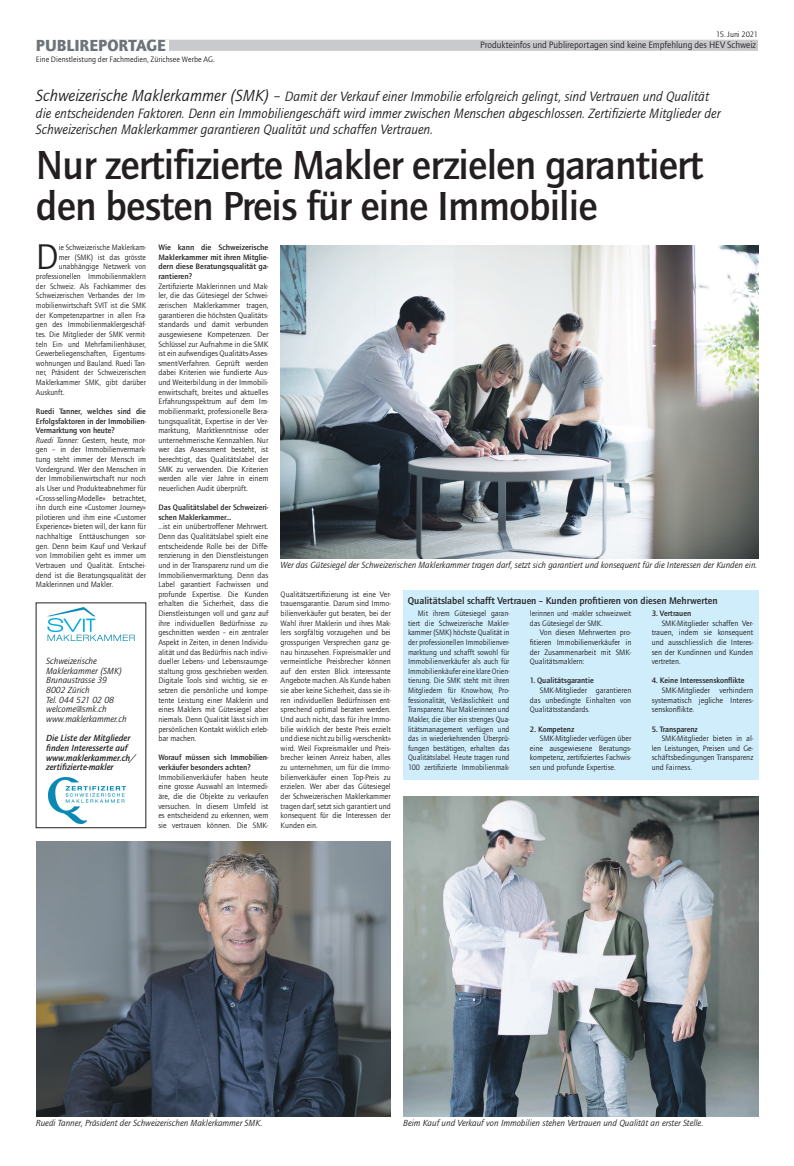
<style>
.page{position:relative;width:794px;height:1166px;background:#fff}
.page>*{position:absolute;margin:0;border:0;box-sizing:border-box;transform-origin:0 0}
.t1{font:500 42px/41.1px "Quay Sans ITC Std";letter-spacing:-.02em;color:#231f20}
.t2{font:36.93px "Quay Sans ITC Std";color:#231f20}
.t3{font:900 16.62px "Quay Sans ITC Std";color:#6c747a}
.t4{font:italic 14px/16.6px "Quay Sans ITC Std";color:#231f20}
.t5{font:500 10.06px "Quay Sans ITC Std";color:#231f20}
.t6{font:9.62px "Quay Sans ITC Std";letter-spacing:-.005em;color:#231f20}
.t7{font:italic 9.19px/9.6px "Quay Sans ITC Std";color:#231f20}
.t8{font:italic 500 9.19px/9.6px "Quay Sans ITC Std";color:#231f20}
.t9{font:8.05px/9.6px "Quay Sans ITC Std";color:#231f20;text-align:justify}
.t10{font:500 8.05px/9.6px "Quay Sans ITC Std";color:#231f20}
.t11{font:500 8.05px/9.6px "Quay Sans ITC Std";color:#231f20;text-align:justify;scale:1.04 1}
.s1{font-size:16.62px}
.s2{font-weight:500}
.s3{font-style:italic}
</style>
<div class="page">
<div style="left:100px;top:40px;width:658px;height:11px;background:#c9cacc"></div>
<div style="left:36px;top:40px;width:132px;height:24px;background:#fff"></div>
<img style="left:281px;top:246px;width:477px;height:312px">
<img style="left:36px;top:841px;width:355px;height:275px">
<img style="left:403px;top:796px;width:355px;height:320px">
<div style="left:403px;top:590px;width:355px;height:190px;background:#cfedfb"></div>
<img style="left:48px;top:607px;width:86px;height:34px">
<img style="left:49px;top:778px;width:77px;height:45px">
<p class="t9" style="left:716px;top:29px;width:44px">15. Juni 2021</p>
<h3 class="t3" style="left:36px;top:35px;width:131px">PUBLIREPORTAGE</h3>
<p class="t6" style="left:480px;top:40px;width:277px">Produkteinfos und Publireportagen sind keine Empfehlung des HEV Schweiz</p>
<p class="t9" style="left:36px;top:54px;width:180px">Eine Dienstleistung der Fachmedien, Zürichsee Werbe AG.</p>
<p class="t4" style="left:36px;top:88px;width:686px"><span class="s1">Schweizerische Maklerkammer (SMK) –</span> Damit der Verkauf einer Immobilie erfolgreich gelingt, sind Vertrauen und Qualität die entscheidenden Faktoren. Denn ein Immobiliengeschäft wird immer zwischen Menschen abgeschlossen. Zertifizierte Mitglieder der<br>Schweizerischen Maklerkammer garantieren Qualität und schaffen Vertrauen.</p>
<h1 class="t1" style="left:36px;top:145px;width:669px">Nur zertifizierte Makler erzielen garantiert den besten Preis für eine Immobilie</h1>
<h2 class="t2" style="left:36px;top:236px;width:24px">D</h2>
<p class="t9" style="left:59px;top:243px;width:89px">ie Schweizerische Maklerkam-</p>
<p class="t11" style="left:158px;top:243px;width:107px">Wie kann die Schweizerische Maklerkammer mit ihren Mitglie&shy;dern diese Beratungsqualität ga&shy;rantieren?</p>
<p class="t9" style="left:158px;top:281px;width:111px">Zertifizierte Maklerinnen und Mak&shy;ler, die das Gütesiegel der Schwei&shy;zerischen Maklerkammer tragen, garantieren die höchsten Qualitäts&shy;standards und damit verbunden ausgewiesene Kompetenzen. Der Schlüssel zur Aufnahme in die SMK ist ein aufwendiges Qualitäts-Asses&shy;sment-Verfahren. Geprüft werden dabei Kriterien wie fundierte Aus&shy;und Weiterbildung in der Immobili&shy;enwirtschaft, breites und aktuelles Erfahrungsspektrum auf dem Im&shy;mobilienmarkt, professionelle Bera&shy;tungsqualität, Expertise in der Ver&shy;marktung, Marktkenntnisse oder unternehmerische Kennzahlen. Nur wer das Assessment besteht, ist berechtigt, das Qualitätslabel der SMK zu verwenden. Die Kriterien werden alle vier Jahre in einem neuerlichen Audit überprüft.</p>
<p class="t10" style="left:158px;top:503px;width:111px">Das Qualitätslabel der Schweizeri&shy;schen Maklerkammer...</p>
<p class="t9" style="left:158px;top:522px;width:111px">...ist ein unübertroffener Mehrwert.<br>Denn das Qualitätslabel spielt eine entscheidende Rolle bei der Diffe&shy;renzierung in den Dienstleistungen und in der Transparenz rund um die Immobilienvermarktung. Denn das Label garantiert Fachwissen und profunde Expertise. Die Kunden erhalten die Sicherheit, dass die Dienstleistungen voll und ganz auf ihre individuellen Bedürfnisse zu&shy;geschnitten werden – ein zentraler Aspekt in Zeiten, in denen Individu&shy;alität und das Bedürfnis nach indivi&shy;dueller Lebens- und Lebensraumge&shy;staltung gross geschrieben werden.<br>Digitale Tools sind wichtig, sie er&shy;setzen die persönliche und kompe&shy;tente Leistung einer Maklerin und eines Maklers mit Gütesiegel aber niemals. Denn Qualität lässt sich im persönlichen Kontakt wirklich erleb&shy;bar machen.</p>
<p class="t10" style="left:158px;top:753px;width:111px">Worauf müssen sich Immobilien&shy;verkäufer besonders achten?</p>
<p class="t9" style="left:158px;top:772px;width:111px">Immobilienverkäufer haben heute eine grosse Auswahl an Intermedi&shy;äre, die die Objekte zu verkaufen versuchen. In diesem Umfeld ist es entscheidend zu erkennen, wem sie vertrauen können. Die SMK-</p>
<p class="t9" style="left:59px;top:252px;width:89px">mer (SMK) ist das grösste</p>
<p class="t9" style="left:59px;top:262px;width:89px">unabhängige Netzwerk von</p>
<p class="t9" style="left:36px;top:272px;width:111px">professionellen Immobilienmaklern</p>
<p class="t9" style="left:36px;top:281px;width:111px">der Schweiz. Als Fachkammer des</p>
<p class="t9" style="left:36px;top:291px;width:111px">Schweizerischen Verbandes der Im-</p>
<p class="t9" style="left:36px;top:300px;width:111px">mobilienwirtschaft SVIT ist die SMK</p>
<p class="t9" style="left:36px;top:310px;width:111px">der Kompetenzpartner in allen Fra-</p>
<p class="t9" style="left:36px;top:320px;width:111px">gen des Immobilienmaklergeschäf-</p>
<p class="t9" style="left:36px;top:329px;width:111px">tes. Die Mitglieder der SMK vermit-</p>
<p class="t9" style="left:36px;top:339px;width:111px">teln Ein- und Mehrfamilienhäuser,</p>
<p class="t9" style="left:36px;top:349px;width:111px">Gewerbeliegenschaften, Eigentums-</p>
<p class="t9" style="left:36px;top:358px;width:111px">wohnungen und Bauland. Ruedi Tan-</p>
<p class="t9" style="left:36px;top:368px;width:111px">ner, Präsident der Schweizerischen</p>
<p class="t9" style="left:36px;top:377px;width:111px">Maklerkammer SMK, gibt darüber</p>
<p class="t9" style="left:36px;top:387px;width:30px">Auskunft.</p>
<p class="t9" style="left:36px;top:406px;width:111px;text-align:left"><span class="s2">Ruedi Tanner, welches sind die Erfolgsfaktoren in der Immobilien-Vermarktung von heute?<br></span><span class="s3">Ruedi Tanner:</span> Gestern, heute, mor&shy;gen – in der Immobilienvermark&shy;tung steht immer der Mensch im Vordergrund. Wer den Menschen in der Immobilienwirtschaft nur noch als User und Produkteabnehmer für «Cross-selling-Modelle» betrachtet, ihn durch eine «Customer Journey» pilotieren und ihm eine «Customer Experience» bieten will, der kann für nachhaltige Enttäuschungen sor&shy;gen. Denn beim Kauf und Verkauf von Immobilien geht es immer um Vertrauen und Qualität. Entschei&shy;dend ist die Beratungsqualität der Maklerinnen und Makler.</p>
<p class="t7" style="left:281px;top:560px;width:478px">Wer das Gütesiegel der Schweizerischen Maklerkammer tragen darf, setzt sich garantiert und konsequent für die Interessen der Kunden ein.</p>
<p class="t9" style="left:281px;top:589px;width:112px">Qualitätszertifizierung ist eine Ver&shy;trauensgarantie. Darum sind Immo&shy;bilienverkäufer gut beraten, bei der Wahl ihrer Maklerin und ihres Mak&shy;lers sorgfältig vorzugehen und bei grosspurigen Versprechen ganz ge&shy;nau hinzusehen. Fixpreismakler und vermeintliche Preisbrecher können auf den ersten Blick interessante Angebote machen. Als Kunde haben sie aber keine Sicherheit, dass sie ih&shy;ren individuellen Bedürfnissen ent&shy;sprechend optimal beraten werden.<br>Und auch nicht, dass für ihre Immo&shy;bilie wirklich der beste Preis erzielt und diese nicht zu billig «verschenkt» wird. Weil Fixpreismakler und Preis&shy;brecher keinen Anreiz haben, alles zu unternehmen, um für die Immo&shy;bilienverkäufer einen Top-Preis zu erzielen. Wer aber das Gütesiegel der Schweizerischen Maklerkammer tragen darf, setzt sich garantiert und konsequent für die Interessen der Kunden ein.</p>
<p class="t5" style="left:408px;top:595px;width:311px">Qualitätslabel schafft Vertrauen – Kunden profitieren von diesen Mehrwerten</p>
<p class="t9" style="left:408px;top:608px;width:103px;text-indent:10px">Mit ihrem Gütesiegel garan&shy;tiert die Schweizerische Makler&shy;kammer (SMK) höchste Qualität in der professionellen Immobilienver&shy;marktung und schafft sowohl für Immobilienverkäufer als auch für Immobilienkäufer eine klare Orien&shy;tierung. Die SMK steht mit ihren Mitgliedern für Know-how, Pro&shy;fessionalität, Verlässlichkeit und Transparenz. Nur Maklerinnen und Makler, die über ein strenges Qua&shy;litätsmanagement verfügen und das in wiederkehrenden Überprü&shy;fungen bestätigen, erhalten das Qualitätslabel. Heute tragen rund 100 zertifizierte Immobilienmak-</p>
<p class="t9" style="left:530px;top:608px;width:103px">lerinnen und -makler schweizweit das Gütesiegel der SMK.</p>
<p class="t10" style="left:652px;top:608px;width:41px">3. Vertrauen</p>
<p class="t9" style="left:652px;top:618px;width:103px;text-indent:10px">SMK-Mitglieder schaffen Ver&shy;trauen, indem sie konsequent und ausschliesslich die Interes&shy;sen der Kundinnen und Kunden vertreten.</p>
<p class="t10" style="left:652px;top:676px;width:94px">4. Keine Interessenskonflikte</p>
<p class="t9" style="left:652px;top:685px;width:103px;text-indent:10px">SMK-Mitglieder verhindern systematisch jegliche Interes&shy;senskonflikte.</p>
<p class="t10" style="left:652px;top:724px;width:47px">5. Transparenz</p>
<p class="t9" style="left:652px;top:734px;width:103px;text-indent:10px">SMK-Mitglieder bieten in al&shy;len Leistungen, Preisen und Ge&shy;schäftsbedingungen Transparenz und Fairness.</p>
<p class="t9" style="left:530px;top:628px;width:103px;text-indent:10px">Von diesen Mehrwerten pro&shy;fitieren Immobilienverkäufer in der Zusammenarbeit mit SMK-Qualitätsmaklern:</p>
<p class="t10" style="left:530px;top:676px;width:65px">1. Qualitätsgarantie</p>
<p class="t9" style="left:530px;top:685px;width:103px;text-indent:10px">SMK-Mitglieder garantieren das unbedingte Einhalten von Qualitätsstandards.</p>
<p class="t10" style="left:530px;top:724px;width:46px">2. Kompetenz</p>
<p class="t9" style="left:530px;top:734px;width:103px;text-indent:10px">SMK-Mitglieder verfügen über eine ausgewiesene Beratungs&shy;kompetenz, zertifiziertes Fachwis&shy;sen und profunde Expertise.</p>
<p class="t7" style="left:46px;top:656px;width:82px">Schweizerische<br>Maklerkammer (SMK)<br>Brunaustrasse 39<br>8002 Zürich<br>Tel. 044 521 02 08 welcome@smk.ch www.maklerkammer.ch</p>
<p class="t8" style="left:46px;top:733px;width:91px">Die Liste der Mitglieder finden Interesserte auf www.maklerkammer.ch/ zertifizierte-makler</p>
<p class="t7" style="left:36px;top:1118px;width:228px">Ruedi Tanner, Präsident der Schweizerischen Maklerkammer SMK.</p>
<p class="t7" style="left:403px;top:1118px;width:302px">Beim Kauf und Verkauf von Immobilien stehen Vertrauen und Qualität an erster Stelle.</p>
</div>
